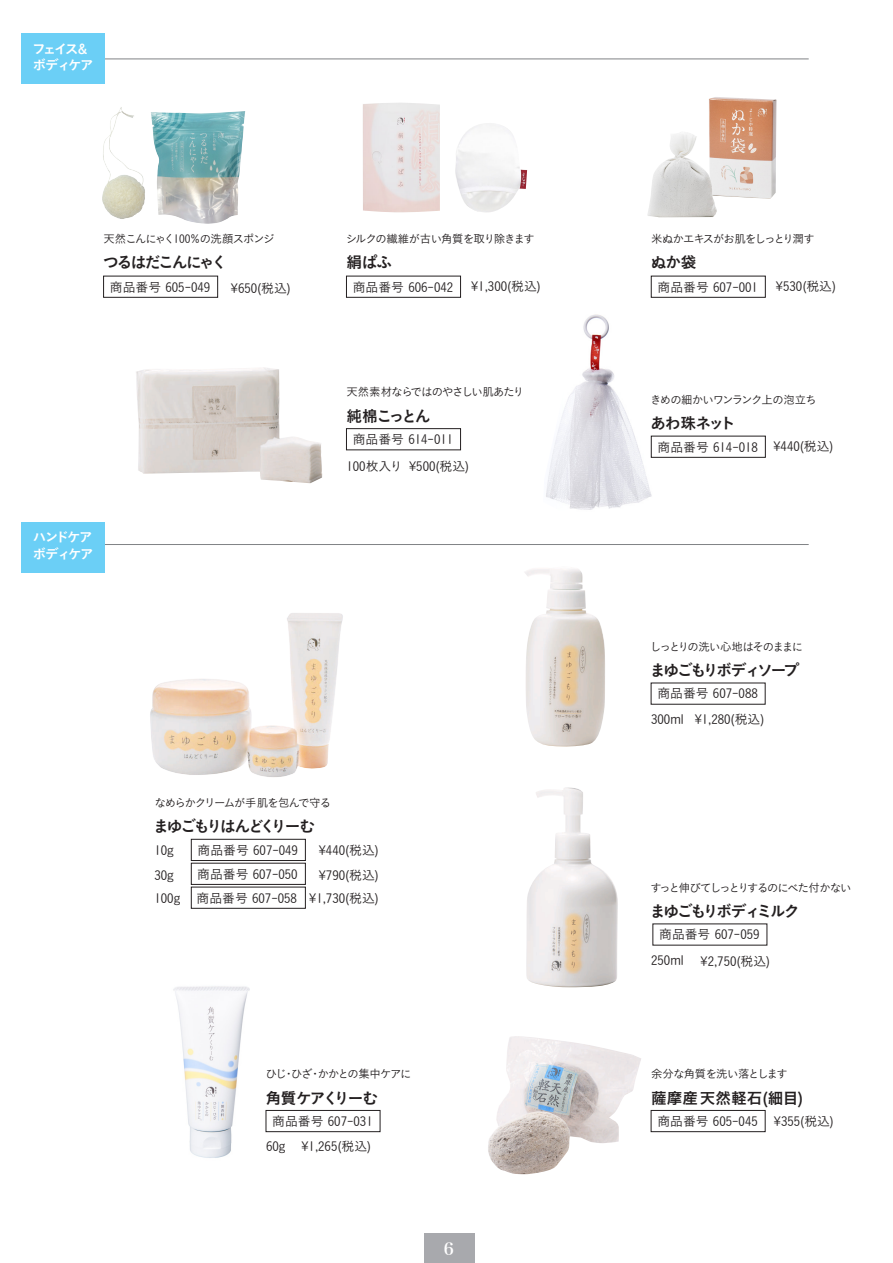
<style>
.page{position:relative;width:893px;height:1263px;background:#fff}
.page>*{position:absolute;margin:0;border:0;box-sizing:border-box;transform-origin:0 0}
.t1{font:16.5px "Hira Min Pro W6";color:#fff}
.t2{font:15.6px "Koburina Go Std W6";letter-spacing:-.125em;color:#231f20}
.t3{font:15.6px "Koburina Go Std W6";color:#231f20}
.t4{font:15.6px "Koburina Go Std W6";letter-spacing:-.105em;color:#231f20}
.t5{font:13.5px/16.5px "Koburina Go Std W6";letter-spacing:-.17em;color:#fff}
.t6{font:13.5px/16.5px "Koburina Go Std W6";letter-spacing:-.11em;color:#fff}
.t7{font:12.9px/23.9px "Koburina Go Std W3";color:#231f20}
.t8{font:11.4px "Koburina Go Std W3";letter-spacing:-.095em;color:#231f20}
.t9{font:11.4px "Koburina Go Std W3";letter-spacing:-.075em;color:#231f20}
.t10{font:11.4px "Koburina Go Std W3";letter-spacing:-.115em;color:#231f20}
.t11{font:11.4px "Koburina Go Std W3";letter-spacing:-.125em;color:#231f20}
.t12{font:11.4px "Koburina Go Std W3";letter-spacing:-.06em;color:#231f20}
</style>
<div class="page">
<img style="left:136px;top:367px;width:186px;height:116px">
<img style="left:546px;top:314px;width:109px;height:196px">
<img style="left:488px;top:1036px;width:153px;height:138px">
<img style="left:150px;top:613px;width:193px;height:164px">
<div style="left:424px;top:1233px;width:50px;height:30px;background:#a8a9ad"></div>
<img style="left:151px;top:111px;width:94px;height:113px">
<img style="left:102px;top:107px;width:43px;height:112px">
<img style="left:709px;top:97px;width:67px;height:102px">
<img style="left:647px;top:131px;width:70px;height:86px">
<img style="left:363px;top:103px;width:77px;height:110px">
<img style="left:455px;top:123px;width:72px;height:90px">
<img style="left:526px;top:787px;width:92px;height:200px">
<img style="left:173px;top:986px;width:100px;height:172px">
<img style="left:525px;top:569px;width:80px;height:178px">
<hr style="left:84px;top:59px;width:725px;height:1px;background:#808285">
<hr style="left:84px;top:544px;width:725px;height:1px;background:#808285">
<div style="left:21px;top:33px;width:84px;height:51px;background:#6bcff6"></div>
<div style="left:21px;top:521px;width:84px;height:51px;background:#6bcff6"></div>
<div style="left:346px;top:428px;width:115px;height:22px;border:1px solid #231f20"></div>
<div style="left:191px;top:839px;width:115px;height:22px;border:1px solid #231f20"></div>
<div style="left:651px;top:1110px;width:114px;height:22px;border:1px solid #231f20"></div>
<div style="left:266px;top:1110px;width:114px;height:22px;border:1px solid #231f20"></div>
<p class="t5" style="left:32px;top:41px;width:63px">フェイス&amp;ボディケア</p>
<p class="t8" style="left:104px;top:230px;width:172px">天然こんにゃく100％の洗顔スポンジ</p>
<p class="t2" style="left:103px;top:250px;width:126px">つるはだこんにゃく</p>
<p class="t7" style="left:110px;top:275px;width:102px">商品番号 605-049</p>
<p class="t7" style="left:231px;top:276px;width:62px">¥650(税込)</p>
<p class="t6" style="left:33px;top:529px;width:62px">ハンドケアボディケア</p>
<p class="t9" style="left:346px;top:230px;width:191px">シルクの繊維が古い角質を取り除きます</p>
<p class="t2" style="left:346px;top:250px;width:47px">絹ぱふ</p>
<p class="t7" style="left:353px;top:275px;width:102px">商品番号 606-042</p>
<p class="t7" style="left:471px;top:274px;width:71px">¥1,300(税込)</p>
<p class="t9" style="left:346px;top:384px;width:179px">天然素材ならではのやさしい肌あたり</p>
<p class="t2" style="left:346px;top:404px;width:86px">純棉こっとん</p>
<p class="t7" style="left:353px;top:427px;width:102px">商品番号 614-011</p>
<p class="t7" style="left:346px;top:454px;width:58px">100枚入り</p>
<p class="t7" style="left:409px;top:454px;width:62px">¥500(税込)</p>
<p class="t8" style="left:155px;top:794px;width:178px">なめらかクリームが手肌を包んで守る</p>
<p class="t2" style="left:153px;top:814px;width:163px">まゆごもりはんどくりーむ</p>
<p class="t7" style="left:198px;top:838px;width:102px">商品番号 607-049</p>
<p class="t7" style="left:154px;top:838px;width:21px">10g</p>
<p class="t7" style="left:319px;top:838px;width:62px">¥440(税込)</p>
<p class="t7" style="left:154px;top:863px;width:27px;line-height:22.8px">30g<br>100g</p>
<p class="t7" style="left:197px;top:862px;width:103px">商品番号 607-050商品番号 607-058</p>
<p class="t7" style="left:319px;top:863px;width:62px">¥790(税込)</p>
<p class="t7" style="left:309px;top:886px;width:71px">¥1,730(税込)</p>
<p class="t8" style="left:265px;top:1065px;width:148px">ひじ・ひざ・かかとの集中ケアに</p>
<p class="t4" style="left:266px;top:1086px;width:114px">角質ケアくりーむ</p>
<p class="t7" style="left:301px;top:1134px;width:71px">¥1,265(税込)</p>
<p class="t7" style="left:272px;top:1109px;width:102px">商品番号 607-031</p>
<p class="t7" style="left:266px;top:1134px;width:21px">60g</p>
<p class="t1" style="left:444px;top:1234px;width:12px">6</p>
<p class="t8" style="left:651px;top:230px;width:165px">米ぬかエキスがお肌をしっとり潤す</p>
<p class="t2" style="left:651px;top:250px;width:47px">ぬか袋</p>
<p class="t7" style="left:657px;top:275px;width:102px">商品番号 607-001</p>
<p class="t7" style="left:776px;top:274px;width:62px">¥530(税込)</p>
<p class="t8" style="left:650px;top:391px;width:168px">きめの細かいワンランク上の泡立ち</p>
<p class="t2" style="left:650px;top:411px;width:87px">あわ珠ネット</p>
<p class="t7" style="left:773px;top:434px;width:62px">¥440(税込)</p>
<p class="t7" style="left:658px;top:435px;width:102px">商品番号 614-018</p>
<p class="t11" style="left:650px;top:638px;width:155px">しっとりの洗い心地はそのままに</p>
<p class="t2" style="left:650px;top:658px;width:151px">まゆごもりボディソープ</p>
<p class="t7" style="left:651px;top:707px;width:115px">300ml ¥1,280(税込)</p>
<p class="t7" style="left:657px;top:681px;width:102px">商品番号 607-088</p>
<p class="t10" style="left:650px;top:879px;width:203px">すっと伸びてしっとりするのにべた付かない</p>
<p class="t2" style="left:650px;top:899px;width:151px">まゆごもりボディミルク</p>
<p class="t7" style="left:651px;top:948px;width:34px">250ml</p>
<p class="t7" style="left:701px;top:949px;width:71px">¥2,750(税込)</p>
<p class="t7" style="left:659px;top:922px;width:102px">商品番号 607-059</p>
<p class="t12" style="left:651px;top:1065px;width:138px">余分な角質を洗い落とします</p>
<p class="t3" style="left:651px;top:1086px;width:153px">薩摩産天然軽石(細目)</p>
<p class="t7" style="left:774px;top:1109px;width:62px">¥355(税込)</p>
<p class="t7" style="left:657px;top:1109px;width:102px">商品番号 605-045</p>
</div>
